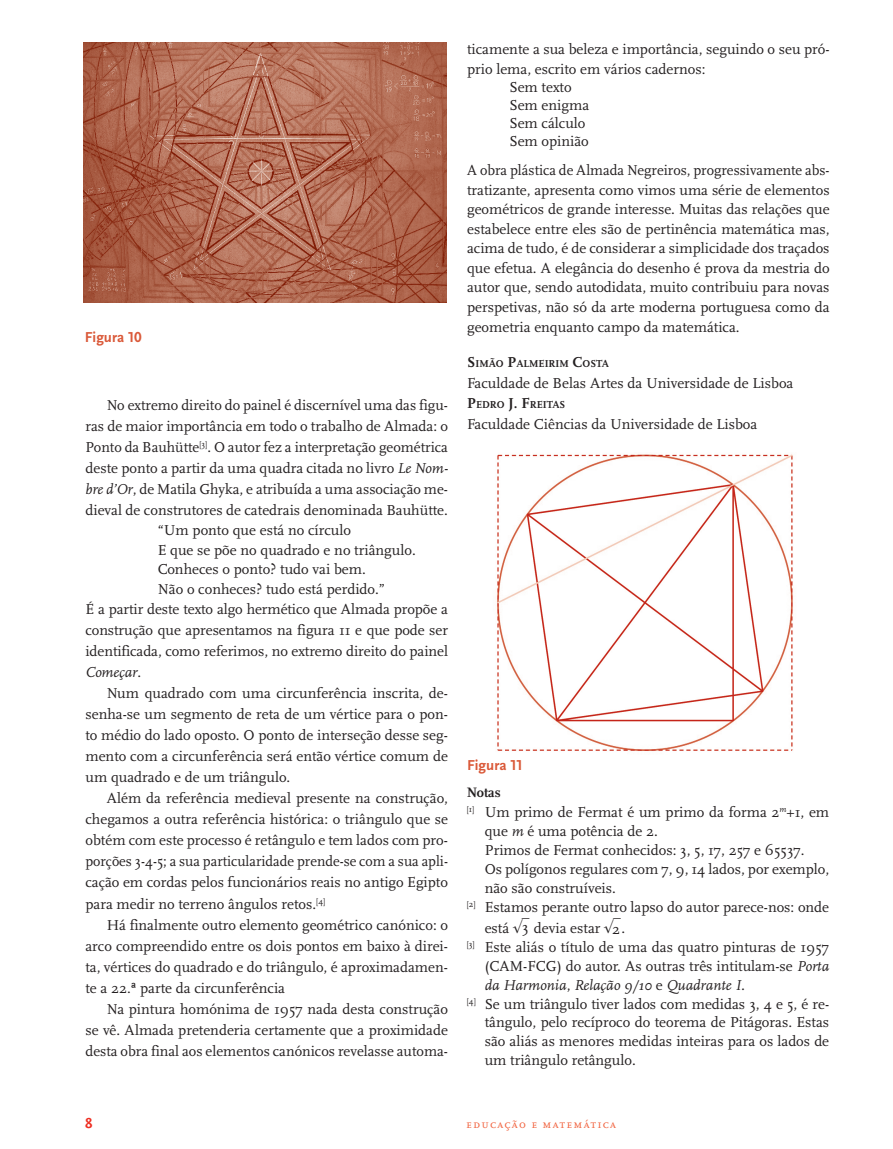
<style>
.page{position:relative;width:893px;height:1149px;background:#fff}
.page>*{position:absolute;margin:0;border:0;box-sizing:border-box;transform-origin:0 0}
.Texto_ARTIGOS{font:15px/21px "Scala";color:#231f20;text-align:justify}
._1ºParagrafo_Texto_A{font:15px/19.6px "Scala";color:#231f20;text-align:justify}
.NOTAS_CONTENT{font:15px/18.9px "Scala";color:#231f20}
.MAINMATTER__MAIN_IND{font:15px/19.5px "Scala";color:#231f20}
.A_SEGUIR_NOME_Artigo{font:15px "Scala";color:#231f20}
.LEGENDA_TITULO{font:700 15px "Scala Sans Pro";color:#da5939}
.NOTAS_CONTENT-2{font:15px "Times";color:#231f20}
.t1{font:15px "Scala Sans Bold SC";color:#ee2e22}
.NOTA{font:700 14.25px "Scala";color:#231f20}
.t2{font:12px "Scala Caps";letter-spacing:.1em;color:#f1633f}
.NOMES_Fim_ARTIGO{font:700 10.5px "Scala";color:#231f20}
.s1{font-style:italic}
.s2{font-family:"Scala Sans Pro"}
.s3{font-size:15px}
.s4{font-family:"Times"}
</style>
<div class="page">
<img style="left:84px;top:43px;width:362px;height:259px">
<img style="left:497px;top:454px;width:296px;height:297px">
<p class="LEGENDA_TITULO" style="left:85px;top:328px;width:58px">Figura 10</p>
<p class="Texto_ARTIGOS" style="left:85px;top:394px;width:364px;text-indent:21px">No extremo direito do painel é discernível uma das figu&shy;ras de maior importância em todo o trabalho de Almada: o Ponto da Bauhütte<sup>[3]</sup>. O autor fez a interpretação geométrica deste ponto a partir da uma quadra citada no livro <span class="s1">Le Nom&shy;bre d’Or</span>, de Matila Ghyka, e atribuída a uma associação me&shy;dieval de construtores de catedrais denominada Bauhütte.</p>
<p class="MAINMATTER__MAIN_IND" style="left:158px;top:521px;width:259px">“Um ponto que está no círculo<br>E que se põe no quadrado e no triângulo.</p>
<p class="MAINMATTER__MAIN_IND" style="left:158px;top:560px;width:229px">Conheces o ponto? tudo vai bem.<br>Não o conheces? tudo está perdido.”</p>
<p class="_1ºParagrafo_Texto_A" style="left:85px;top:599px;width:364px;line-height:21px">É a partir deste texto algo hermético que Almada propõe a construção que apresentamos na figura 11 e que pode ser identificada, como referimos, no extremo direito do painel <span class="s1">Começar</span>.</p>
<p class="Texto_ARTIGOS" style="left:85px;top:683px;width:364px;text-indent:21px">Num quadrado com uma circunferência inscrita, de&shy;senha-se um segmento de reta de um vértice para o pon&shy;to médio do lado oposto. O ponto de interseção desse seg&shy;mento com a circunferência será então vértice comum de um quadrado e de um triângulo.</p>
<p class="Texto_ARTIGOS" style="left:85px;top:788px;width:364px;text-indent:21px">Além da referência medieval presente na construção, chegamos a outra referência histórica: o triângulo que se obtém com este processo é retângulo e tem lados com pro&shy;porções 3-4-5; a sua particularidade prende-se com a sua apli&shy;cação em cordas pelos funcionários reais no antigo Egipto para medir no terreno ângulos retos.<sup>[4]</sup></p>
<p class="Texto_ARTIGOS" style="left:85px;top:914px;width:364px;text-indent:21px">Há finalmente outro elemento geométrico canónico: o arco compreendido entre os dois pontos em baixo à direi&shy;ta, vértices do quadrado e do triângulo, é aproximadamen&shy;te a 22<span class="s2">.ª</span> parte da circunferência</p>
<p class="Texto_ARTIGOS" style="left:85px;top:998px;width:364px;text-indent:21px">Na pintura homónima de 1957 nada desta construção se vê. Almada pretenderia certamente que a proximidade desta obra final aos elementos canónicos revelasse automa-</p>
<p class="Texto_ARTIGOS" style="left:467px;top:39px;width:364px;line-height:20.4px">ticamente a sua beleza e importância, seguindo o seu pró&shy;prio lema, escrito em vários cadernos:</p>
<p class="MAINMATTER__MAIN_IND" style="left:510px;top:78px;width:64px">Sem texto</p>
<p class="MAINMATTER__MAIN_IND" style="left:510px;top:96px;width:81px">Sem enigma</p>
<p class="MAINMATTER__MAIN_IND" style="left:510px;top:114px;width:77px">Sem cálculo</p>
<p class="MAINMATTER__MAIN_IND" style="left:510px;top:132px;width:81px">Sem opinião</p>
<p class="_1ºParagrafo_Texto_A" style="left:467px;top:160px;width:364px">A obra plástica de Almada Negreiros, progressivamente abs&shy;tratizante, apresenta como vimos uma série de elementos geométricos de grande interesse. Muitas das relações que estabelece entre eles são de pertinência matemática mas, acima de tudo, é de considerar a simplicidade dos traçados que efetua. A elegância do desenho é prova da mestria do autor que, sendo autodidata, muito contribuiu para novas perspetivas, não só da arte moderna portuguesa como da geometria enquanto campo da matemática.</p>
<p class="NOMES_Fim_ARTIGO" style="left:467px;top:358px;width:143px"><span class="s3">S</span>IMÃO <span class="s3">P</span>ALMEIRIM <span class="s3">C</span>OSTA</p>
<p class="A_SEGUIR_NOME_Artigo" style="left:467px;top:375px;width:328px">Faculdade de Belas Artes da Universidade de Lisboa</p>
<p class="NOMES_Fim_ARTIGO" style="left:467px;top:399px;width:98px"><span class="s3">P</span>EDRO <span class="s3">J. F</span>REITAS</p>
<p class="A_SEGUIR_NOME_Artigo" style="left:467px;top:415px;width:292px">Faculdade Ciências da Universidade de Lisboa</p>
<p class="LEGENDA_TITULO" style="left:467px;top:756px;width:57px">Figura 11</p>
<p class="NOTA" style="left:467px;top:784px;width:36px">Notas</p>
<p class="_1ºParagrafo_Texto_A" style="left:485px;top:802px;width:346px;text-indent:-18px"><sup>[1]</sup> Um primo de Fermat é um primo da forma 2<sup>m</sup>+1, em que <span class="s1">m</span> é uma potência de 2.</p>
<p class="NOTAS_CONTENT" style="left:485px;top:840px;width:321px">Primos de Fermat conhecidos: 3, 5, 17, 257 e 65537.</p>
<p class="NOTAS_CONTENT" style="left:485px;top:859px;width:346px">Os polígonos regulares com 7, 9, 14 lados, por exemplo, não são construíveis.</p>
<p class="NOTAS_CONTENT" style="left:485px;top:896px;width:346px;line-height:21px;text-indent:-18px"><sup>[2]</sup> Estamos perante outro lapso do autor parece-nos: onde está <span class="s4">√</span>3 devia estar <span class="s4">√</span>2.</p>
<p class="NOTAS_CONTENT-2" style="left:521px;top:903px;width:10px">−</p>
<p class="NOTAS_CONTENT-2" style="left:613px;top:903px;width:10px">−</p>
<p class="NOTAS_CONTENT" style="left:485px;top:937px;width:346px;text-align:justify;text-indent:-18px"><sup>[3]</sup> Este aliás o título de uma das quatro pinturas de 1957 (CAM-FCG) do autor. As outras três intitulam-se <span class="s1">Porta da Harmonia</span>, <span class="s1">Relação 9/10</span> e <span class="s1">Quadrante I.</span></p>
<p class="NOTAS_CONTENT" style="left:485px;top:994px;width:346px;text-align:justify;text-indent:-18px"><sup>[4]</sup> Se um triângulo tiver lados com medidas 3, 4 e 5, é re&shy;tângulo, pelo recíproco do teorema de Pitágoras. Estas são aliás as menores medidas inteiras para os lados de um triângulo retângulo.</p>
<p class="t1" style="left:85px;top:1114px;width:9px">8</p>
<p class="t2" style="left:466px;top:1116px;width:151px">educação e matemática</p>
</div>
